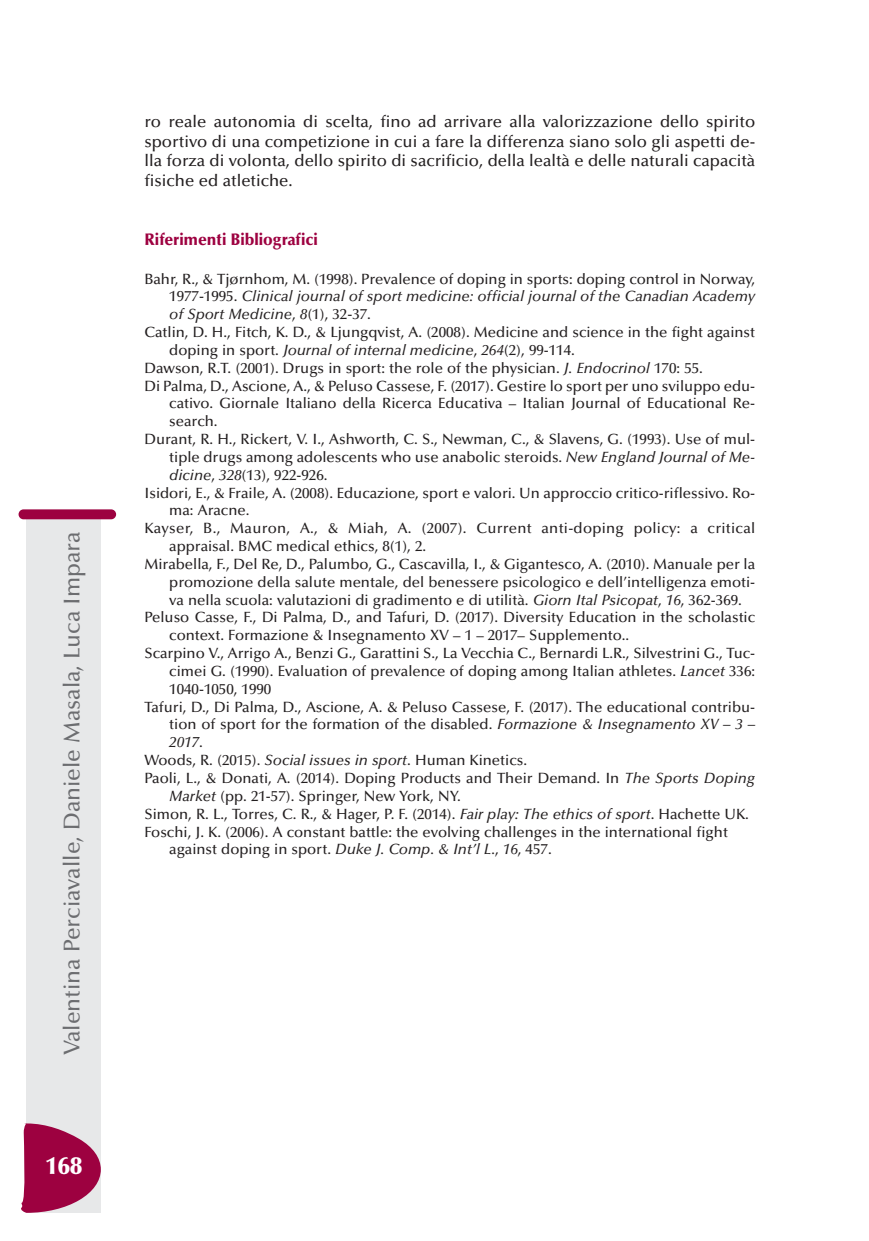
<style>
.page{position:relative;width:869px;height:1241px;background:#fff}
.page>*{position:absolute;margin:0;border:0;box-sizing:border-box;transform-origin:0 0}
.t1{font:900 24.5px "Optima";color:#fff}
.t2{font:500 22.75px "Optima";color:#6c6d70}
.t3{font:500 16.62px/19.6px "Optima";color:#231f20;text-align:justify}
.t4{font:900 16.62px "Optima";color:#9d0140;scale:.95 1}
.t5{font:500 14.88px "Optima";color:#231f20}
.t6{font:italic 500 14.88px "Optima";color:#231f20}
.t7{font:500 14.88px "Optima";letter-spacing:.02em;color:#231f20}
.s1{font-style:normal}
.s2{font-style:italic}
</style>
<div class="page">
<div style="left:27px;top:517px;width:74px;height:695px;background:#e7e8e9"></div>
<div style="left:19px;top:509px;width:97px;height:10px;background:#9d0140;border-radius:5px"></div>
<svg style="left:21px;top:1122px;width:80px;height:90px"></svg>
<h2 class="t2" style="left:63px;top:1055px;width:525px;rotate:-90deg">Valentina Perciavalle, Daniele Masala, Luca Impara</h2>
<h1 class="t1" style="left:45px;top:1155px;width:38px">168</h1>
<p class="t3" style="left:144px;top:113px;width:612px">ro reale autonomia di scelta, fino ad arrivare alla valorizzazione dello spirito sportivo di una competizione in cui a fare la differenza siano solo gli aspetti de&shy;lla forza di volonta, dello spirito di sacrificio, della lealtà e delle naturali capacità fisiche ed atletiche.</p>
<p class="t4" style="left:144px;top:233px;width:184px">Riferimenti Bibliografici</p>
<p class="t5" style="left:144px;top:273px;width:612px">Bahr, R., &amp; Tjørnhom, M. (1998). Prevalence of doping in sports: doping control in Norway,</p>
<p class="t6" style="left:169px;top:290px;width:587px"><span class="s1">1977-1995.</span> Clinical journal of sport medicine: official journal of the Canadian Academy</p>
<p class="t6" style="left:169px;top:308px;width:203px">of Sport Medicine<span class="s1">,</span> 8<span class="s1">(1), 32-37.</span></p>
<p class="t5" style="left:144px;top:326px;width:612px">Catlin, D. H., Fitch, K. D., &amp; Ljungqvist, A. (2008). Medicine and science in the fight against</p>
<p class="t6" style="left:169px;top:344px;width:407px"><span class="s1">doping in sport.</span> Journal of internal medicine<span class="s1">,</span> 264<span class="s1">(2), 99-114.</span></p>
<p class="t5" style="left:144px;top:362px;width:559px">Dawson, R.T. (2001). Drugs in sport: the role of the physician. <span class="s2">J. Endocrinol</span> 170: 55.</p>
<p class="t5" style="left:144px;top:380px;width:612px">Di Palma, D., Ascione, A., &amp; Peluso Cassese, F. (2017). Gestire lo sport per uno sviluppo edu-</p>
<p class="t5" style="left:169px;top:397px;width:587px">cativo. Giornale Italiano della Ricerca Educativa – Italian Journal of Educational Re-</p>
<p class="t5" style="left:169px;top:415px;width:50px">search.</p>
<p class="t5" style="left:144px;top:433px;width:612px">Durant, R. H., Rickert, V. I., Ashworth, C. S., Newman, C., &amp; Slavens, G. (1993). Use of mul-</p>
<p class="t5" style="left:169px;top:451px;width:587px">tiple drugs among adolescents who use anabolic steroids. <span class="s2">New England Journal of Me-</span></p>
<p class="t5" style="left:169px;top:469px;width:160px"><span class="s2">dicine</span>, <span class="s2">328</span>(13), 922-926.</p>
<p class="t5" style="left:144px;top:486px;width:612px">Isidori, E., &amp; Fraile, A. (2008). Educazione, sport e valori. Un approccio critico-riflessivo. Ro-</p>
<p class="t5" style="left:169px;top:504px;width:82px">ma: Aracne.</p>
<p class="t7" style="left:144px;top:522px;width:612px">Kayser, B., Mauron, A., &amp; Miah, A. (2007). Current anti-doping policy: a critical</p>
<p class="t5" style="left:169px;top:540px;width:258px">appraisal. BMC medical ethics, 8(1), 2.</p>
<p class="t5" style="left:144px;top:558px;width:612px">Mirabella, F., Del Re, D., Palumbo, G., Cascavilla, I., &amp; Gigantesco, A. (2010). Manuale per la</p>
<p class="t5" style="left:169px;top:576px;width:587px">promozione della salute mentale, del benessere psicologico e dell’intelligenza emoti-</p>
<p class="t5" style="left:169px;top:593px;width:574px">va nella scuola: valutazioni di gradimento e di utilità. <span class="s2">Giorn Ital Psicopat</span>, <span class="s2">16</span>, 362-369.</p>
<p class="t5" style="left:144px;top:611px;width:612px">Peluso Casse, F., Di Palma, D., and Tafuri, D. (2017). Diversity Education in the scholastic</p>
<p class="t5" style="left:169px;top:629px;width:461px">context. Formazione &amp; Insegnamento XV – 1 – 2017– Supplemento..</p>
<p class="t5" style="left:144px;top:647px;width:612px">Scarpino V., Arrigo A., Benzi G., Garattini S., La Vecchia C., Bernardi L.R., Silvestrini G., Tuc-</p>
<p class="t5" style="left:169px;top:665px;width:587px">cimei G. (1990). Evaluation of prevalence of doping among Italian athletes. <span class="s2">Lancet</span> 336:</p>
<p class="t5" style="left:169px;top:683px;width:104px">1040-1050, 1990</p>
<p class="t5" style="left:144px;top:700px;width:612px">Tafuri, D., Di Palma, D., Ascione, A. &amp; Peluso Cassese, F. (2017). The educational contribu-</p>
<p class="t5" style="left:169px;top:718px;width:587px">tion of sport for the formation of the disabled. <span class="s2">Formazione &amp; Insegnamento XV – 3 –</span></p>
<p class="t6" style="left:169px;top:736px;width:35px">2017<span class="s1">.</span></p>
<p class="t5" style="left:144px;top:754px;width:384px">Woods, R. (2015). <span class="s2">Social issues in sport</span>. Human Kinetics.</p>
<p class="t5" style="left:144px;top:772px;width:612px">Paoli, L., &amp; Donati, A. (2014). Doping Products and Their Demand. In <span class="s2">The Sports Doping</span></p>
<p class="t5" style="left:169px;top:789px;width:293px"><span class="s2">Market</span> (pp. 21-57). Springer, New York, NY.</p>
<p class="t5" style="left:144px;top:807px;width:605px">Simon, R. L., Torres, C. R., &amp; Hager, P. F. (2014). <span class="s2">Fair play: The ethics of sport</span>. Hachette UK.</p>
<p class="t5" style="left:144px;top:825px;width:584px">Foschi, J. K. (2006). A constant battle: the evolving challenges in the international fight</p>
<p class="t5" style="left:169px;top:843px;width:384px">against doping in sport. <span class="s2">Duke J. Comp. &amp; Int’l L.</span>, <span class="s2">16</span>, 457.</p>
</div>
